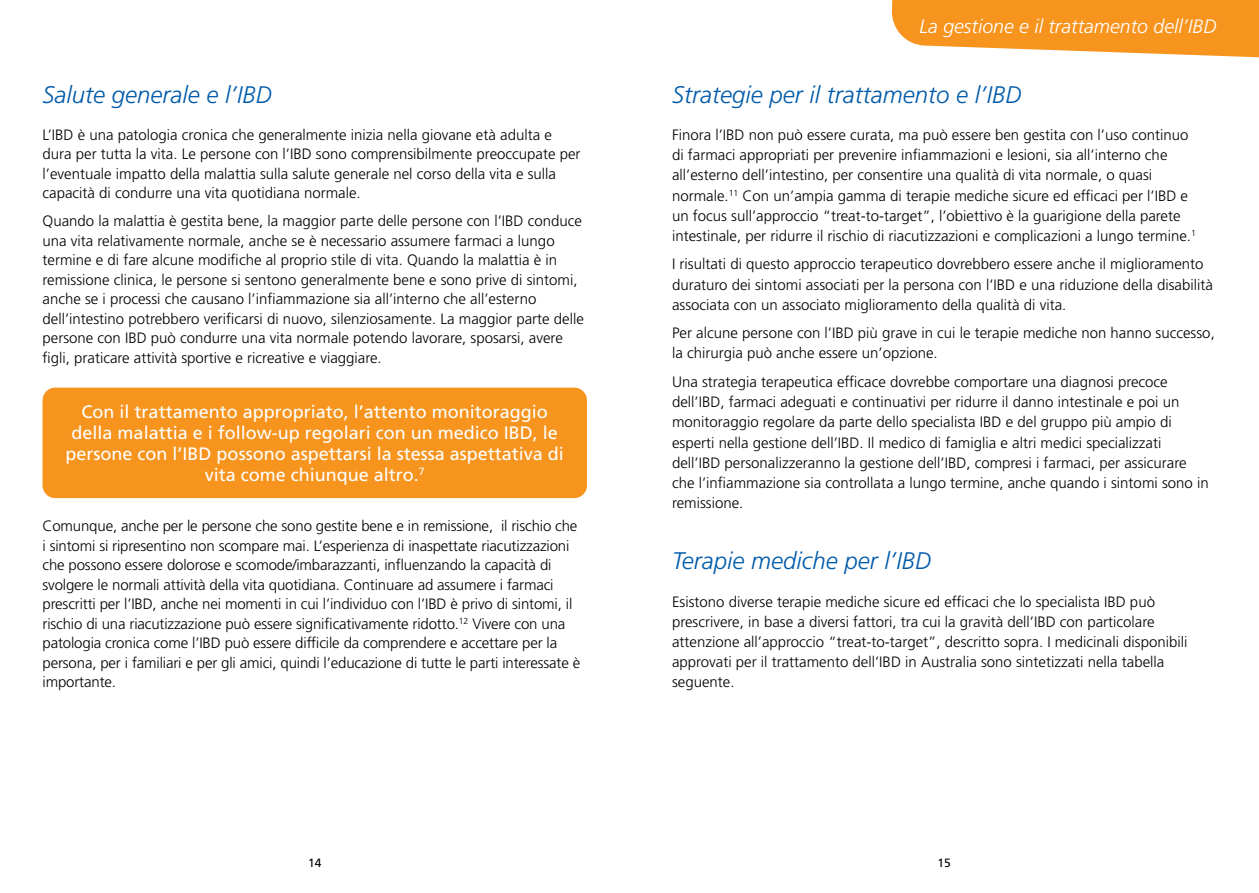
<style>
.page{position:relative;width:1259px;height:893px;background:#fff}
.page>*{position:absolute;margin:0;border:0;box-sizing:border-box;transform-origin:0 0}
.t1{font:italic 300 24px "Frutiger LT Std";color:#005baa}
.t2{font:italic 300 19.5px "Frutiger LT Std";color:#fff}
.t3{font:18px/21px "Frutiger LT Std";color:#fff;text-align:center}
.t4{font:300 15px/19.5px "Frutiger LT Std";color:#000}
.t5{font:12px "Frutiger LT Std";color:#000}
</style>
<div class="page">
<svg style="left:891px;top:0;width:368px;height:58px;background:#f8a23c"></svg>
<div style="left:43px;top:388px;width:544px;height:110px;background:#f7941e;border-radius:13px"></div>
<h1 class="t1" style="left:43px;top:81px;width:231px">Salute generale e l’IBD</h1>
<p class="t4" style="left:43px;top:125px;width:539px">L’IBD è una patologia cronica che generalmente inizia nella giovane età adulta e dura per tutta la vita. Le persone con l’IBD sono comprensibilmente preoccupate per l’eventuale impatto della malattia sulla salute generale nel corso della vita e sulla capacità di condurre una vita quotidiana normale.</p>
<p class="t4" style="left:43px;top:211px;width:543px">Quando la malattia è gestita bene, la maggior parte delle persone con l’IBD conduce una vita relativamente normale, anche se è necessario assumere farmaci a lungo termine e di fare alcune modifiche al proprio stile di vita. Quando la malattia è in remissione clinica, le persone si sentono generalmente bene e sono prive di sintomi, anche se i processi che causano l’infiammazione sia all’interno che all’esterno dell’intestino potrebbero verificarsi di nuovo, silenziosamente. La maggior parte delle persone con IBD può condurre una vita normale potendo lavorare, sposarsi, avere figli, praticare attività sportive e ricreative e viaggiare.</p>
<p class="t3" style="left:66px;top:401px;width:500px">Con il trattamento appropriato, l’attento monitoraggio della malattia e i follow-up regolari con un medico IBD, le persone con l’IBD possono aspettarsi la stessa aspettativa di vita come chiunque altro.<sup>7</sup></p>
<p class="t4" style="left:43px;top:516px;width:539px">Comunque, anche per le persone che sono gestite bene e in remissione, il rischio che i sintomi si ripresentino non scompare mai. L’esperienza di inaspettate riacutizzazioni che possono essere dolorose e scomode/imbarazzanti, influenzando la capacità di svolgere le normali attività della vita quotidiana. Continuare ad assumere i farmaci prescritti per l’IBD, anche nei momenti in cui l’individuo con l’IBD è privo di sintomi, il rischio di una riacutizzazione può essere significativamente ridotto.<sup>12</sup> Vivere con una patologia cronica come l’IBD può essere difficile da comprendere e accettare per la persona, per i familiari e per gli amici, quindi l’educazione di tutte le parti interessate è importante.</p>
<h2 class="t2" style="left:919px;top:15px;width:298px">La gestione e il trattamento dell’IBD</h2>
<h1 class="t1" style="left:672px;top:81px;width:351px">Strategie per il trattamento e l’IBD</h1>
<p class="t4" style="left:672px;top:125px;width:525px;line-height:20.1px">Finora l’IBD non può essere curata, ma può essere ben gestita con l’uso continuo di farmaci appropriati per prevenire infiammazioni e lesioni, sia all’interno che all’esterno dell’intestino, per consentire una qualità di vita normale, o quasi normale.<sup>11</sup> Con un’ampia gamma di terapie mediche sicure ed efficaci per l’IBD e un focus sull’approccio “treat-to-target”, l’obiettivo è la guarigione della parete intestinale, per ridurre il rischio di riacutizzazioni e complicazioni a lungo termine.<sup>1</sup></p>
<p class="t4" style="left:672px;top:254px;width:542px;line-height:20.1px">I risultati di questo approccio terapeutico dovrebbero essere anche il miglioramento duraturo dei sintomi associati per la persona con l’IBD e una riduzione della disabilità associata con un associato miglioramento della qualità di vita.</p>
<p class="t4" style="left:672px;top:323px;width:544px;line-height:20.1px">Per alcune persone con l’IBD più grave in cui le terapie mediche non hanno successo, la chirurgia può anche essere un’opzione.</p>
<p class="t4" style="left:672px;top:372px;width:538px;line-height:20.1px">Una strategia terapeutica efficace dovrebbe comportare una diagnosi precoce dell’IBD, farmaci adeguati e continuativi per ridurre il danno intestinale e poi un monitoraggio regolare da parte dello specialista IBD e del gruppo più ampio di esperti nella gestione dell’IBD. Il medico di famiglia e altri medici specializzati dell’IBD personalizzeranno la gestione dell’IBD, compresi i farmaci, per assicurare che l’infiammazione sia controllata a lungo termine, anche quando i sintomi sono in remissione.</p>
<h1 class="t1" style="left:672px;top:547px;width:261px">Terapie mediche per l’IBD</h1>
<p class="t4" style="left:672px;top:592px;width:517px;line-height:20.1px">Esistono diverse terapie mediche sicure ed efficaci che lo specialista IBD può prescrivere, in base a diversi fattori, tra cui la gravità dell’IBD con particolare attenzione all’approccio “treat-to-target”, descritto sopra. I medicinali disponibili approvati per il trattamento dell’IBD in Australia sono sintetizzati nella tabella seguente.</p>
<p class="t5" style="left:308px;top:856px;width:15px">14</p>
<p class="t5" style="left:937px;top:856px;width:15px">15</p>
</div>
